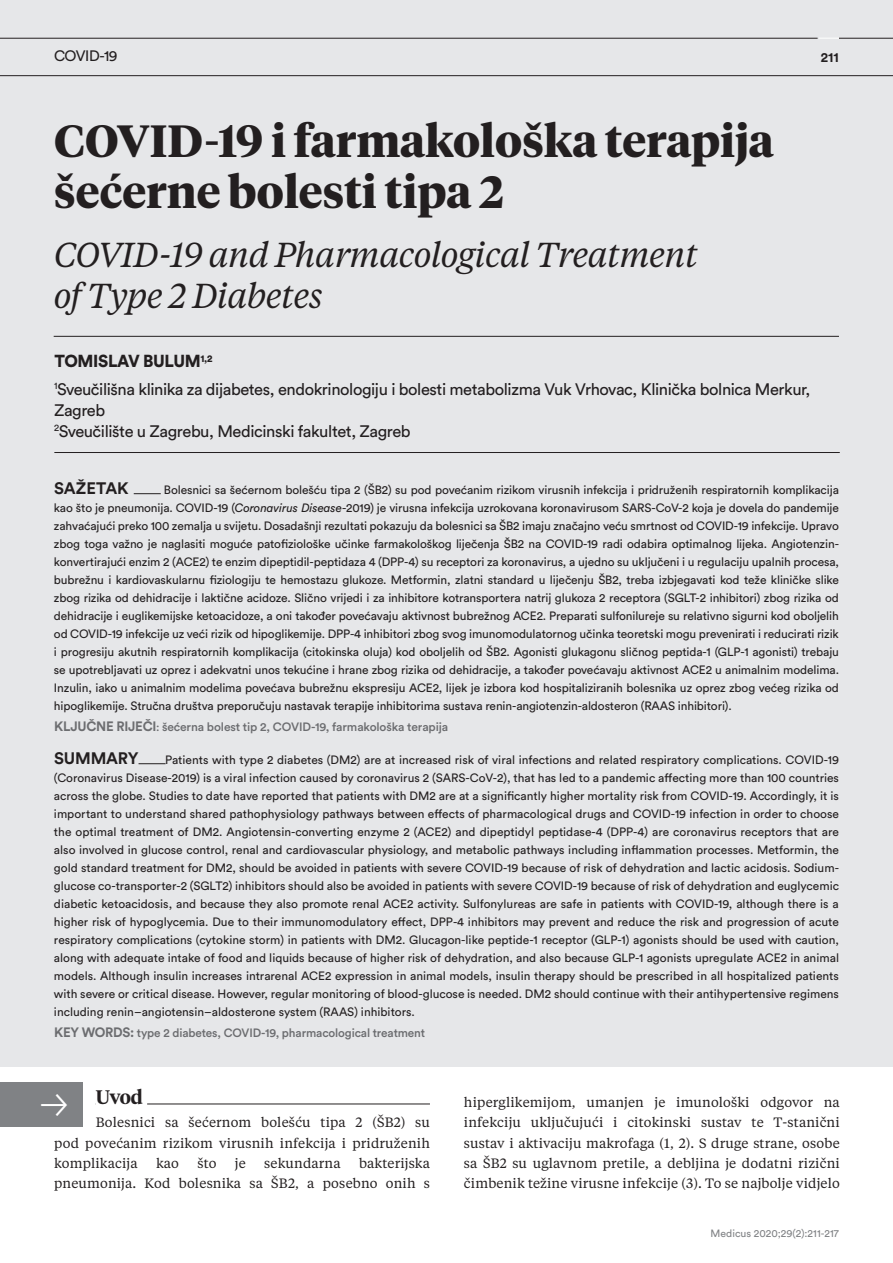
<style>
.page{position:relative;width:893px;height:1263px;background:#fff}
.page>*{position:absolute;margin:0;border:0;box-sizing:border-box;transform-origin:0 0}
.t1{font:700 45px/51px "Tiempos Headline";color:#231f20}
.t2{font:italic 34.5px/40.5px "Tiempos Headline";letter-spacing:-.02em;color:#231f20}
.t3{font:600 19.5px "Tiempos Headline";color:#231f20}
.t4{font:900 17.25px "Circular Pro";letter-spacing:-.02em;color:#231f20}
.t5{font:16.5px/21px "Circular Pro";letter-spacing:-.025em;color:#231f20}
.t6{font:700 16.5px "Circular Pro";letter-spacing:-.01em;color:#231f20}
.t7{font:15px "Circular Pro";letter-spacing:-.03em;color:#231f20}
.t8{font:13.5px/20.2px "Tiempos Headline";letter-spacing:.01em;color:#231f20;text-align:justify}
.t9{font:700 13.5px "Circular Pro";color:#231f20}
.t10{font:12px/18px "Circular Pro";letter-spacing:-.01em;color:#231f20;text-align:justify}
.t11{font:500 12px "Circular Pro";letter-spacing:-.01em;color:#6c6d70}
.t12{font:10.5px "Circular Pro";color:#808285}
.s1{font-style:italic}
.s2{font-weight:700;font-size:13.5px}
.s3{font-family:"Tiempos Headline";font-weight:400}
</style>
<div class="page">
<div style="left:0;top:0;width:893px;height:1067px;background:#e6e7e9"></div>
<hr style="left:96px;top:1104px;width:334px;height:1px;background:#231f20">
<hr style="left:96px;top:1103px;width:51px;height:3px;background:#fff">
<div style="left:0;top:1082px;width:83px;height:45px;background:#808285"></div>
<hr style="left:0;top:75px;width:893px;height:1px;background:#231f20">
<hr style="left:0;top:38px;width:818px;height:1px;background:#231f20">
<hr style="left:839px;top:38px;width:54px;height:1px;background:#231f20">
<svg style="left:819px;top:38px;width:20px;height:1px"></svg>
<hr style="left:54px;top:336px;width:785px;height:1px;background:#231f20">
<hr style="left:54px;top:452px;width:786px;height:1px;background:#231f20">
<svg style="left:134px;top:493px;width:27px;height:1px"></svg>
<svg style="left:139px;top:763px;width:27px;height:1px"></svg>
<p class="t7" style="left:54px;top:46px;width:65px">COVID-19</p>
<h1 class="t1" style="left:54px;top:114px;width:721px">COVID-19 i farmakološka terapija šećerne bolesti tipa 2</h1>
<h2 class="t2" style="left:54px;top:233px;width:646px">COVID-19 and Pharmacological Treatment of Type 2 Diabetes</h2>
<p class="t9" style="left:821px;top:47px;width:20px">211</p>
<h3 class="t4" style="left:54px;top:349px;width:160px">TOMISLAV BULUM<sup>1,2</sup></h3>
<h3 class="t5" style="left:54px;top:378px;width:758px"><sup>1</sup>Sveučilišna klinika za dijabetes, endokrinologiju i bolesti metabolizma Vuk Vrhovac, Klinička bolnica Merkur,<br>Zagreb<br><sup>2</sup>Sveučilište u Zagrebu, Medicinski fakultet, Zagreb</h3>
<h3 class="t6" style="left:54px;top:477px;width:76px">SAŽETAK</h3>
<p class="t10" style="left:54px;top:480px;width:786px;text-indent:110px">Bolesnici sa šećernom bolešću tipa 2 (ŠB2) su pod povećanim rizikom virusnih infekcija i pridruženih respiratornih komplikacija kao što je pneumonija. COVID-19 (<span class="s1">Coronavirus Disease</span>-2019) je virusna infekcija uzrokovana koronavirusom SARS-CoV-2 koja je dovela do pandemije zahvaćajući preko 100 zemalja u svijetu. Dosadašnji rezultati pokazuju da bolesnici sa ŠB2 imaju značajno veću smrtnost od COVID-19 infekcije. Upravo zbog toga važno je naglasiti moguće patofiziološke učinke farmakološkog liječenja ŠB2 na COVID-19 radi odabira optimalnog lijeka. Angiotenzin&shy;konvertirajući enzim 2 (ACE2) te enzim dipeptidil-peptidaza 4 (DPP-4) su receptori za koronavirus, a ujedno su uključeni i u regulaciju upalnih procesa, bubrežnu i kardiovaskularnu fiziologiju te hemostazu glukoze. Metformin, zlatni standard u liječenju ŠB2, treba izbjegavati kod teže kliničke slike zbog rizika od dehidracije i laktične acidoze. Slično vrijedi i za inhibitore kotransportera natrij glukoza 2 receptora (SGLT-2 inhibitori) zbog rizika od dehidracije i euglikemijske ketoacidoze, a oni također povećavaju aktivnost bubrežnog ACE2. Preparati sulfonilureje su relativno sigurni kod oboljelih od COVID-19 infekcije uz veći rizik od hipoglikemije. DPP-4 inhibitori zbog svog imunomodulatornog učinka teoretski mogu prevenirati i reducirati rizik i progresiju akutnih respiratornih komplikacija (citokinska oluja) kod oboljelih od ŠB2. Agonisti glukagonu sličnog peptida-1 (GLP-1 agonisti) trebaju se upotrebljavati uz oprez i adekvatni unos tekućine i hrane zbog rizika od dehidracije, a također povećavaju aktivnost ACE2 u animalnim modelima.<br>Inzulin, iako u animalnim modelima povećava bubrežnu ekspresiju ACE2, lijek je izbora kod hospitaliziranih bolesnika uz oprez zbog većeg rizika od hipoglikemije. Stručna društva preporučuju nastavak terapije inhibitorima sustava renin-angiotenzin-aldosteron (RAAS inhibitori).</p>
<p class="t11" style="left:54px;top:718px;width:396px"><span class="s2">KLJUČNE RIJEČI</span><span class="s3">:</span> šećerna bolest tip 2, COVID-19, farmakološka terapija</p>
<h3 class="t6" style="left:54px;top:747px;width:86px">SUMMARY</h3>
<p class="t10" style="left:54px;top:750px;width:787px;text-indent:111px">Patients with type 2 diabetes (DM2) are at increased risk of viral infections and related respiratory complications. COVID-19 (Coronavirus Disease-2019) is a viral infection caused by coronavirus 2 (SARS-CoV-2), that has led to a pandemic affecting more than 100 countries across the globe. Studies to date have reported that patients with DM2 are at a significantly higher mortality risk from COVID-19. Accordingly, it is important to understand shared pathophysiology pathways between effects of pharmacological drugs and COVID-19 infection in order to choose the optimal treatment of DM2. Angiotensin-converting enzyme 2 (ACE2) and dipeptidyl peptidase-4 (DPP-4) are coronavirus receptors that are also involved in glucose control, renal and cardiovascular physiology, and metabolic pathways including inflammation processes. Metformin, the gold standard treatment for DM2, should be avoided in patients with severe COVID-19 because of risk of dehydration and lactic acidosis. Sodium&shy;glucose co-transporter-2 (SGLT2) inhibitors should also be avoided in patients with severe COVID-19 because of risk of dehydration and euglycemic diabetic ketoacidosis, and because they also promote renal ACE2 activity. Sulfonylureas are safe in patients with COVID-19, although there is a higher risk of hypoglycemia. Due to their immunomodulatory effect, DPP-4 inhibitors may prevent and reduce the risk and progression of acute respiratory complications (cytokine storm) in patients with DM2. Glucagon-like peptide-1 receptor (GLP-1) agonists should be used with caution, along with adequate intake of food and liquids because of higher risk of dehydration, and also because GLP-1 agonists upregulate ACE2 in animal models. Although insulin increases intrarenal ACE2 expression in animal models, insulin therapy should be prescribed in all hospitalized patients with severe or critical disease. However, regular monitoring of blood-glucose is needed. DM2 should continue with their antihypertensive regimens including renin–angiotensin–aldosterone system (RAAS) inhibitors.</p>
<p class="t11" style="left:54px;top:1024px;width:373px"><span class="s2">KEY WORDS:</span> type 2 diabetes, COVID-19, pharmacological treatment</p>
<h3 class="t3" style="left:96px;top:1084px;width:49px">Uvod</h3>
<p class="t8" style="left:54px;top:1112px;width:377px;text-indent:41px">Bolesnici sa šećernom bolešću tipa 2 (ŠB2) su pod povećanim rizikom virusnih infekcija i pridruženih komplikacija</p>
<p class="t8" style="left:156px;top:1152px;width:24px">kao</p>
<p class="t8" style="left:197px;top:1152px;width:21px">što</p>
<p class="t8" style="left:235px;top:1152px;width:12px">je</p>
<p class="t8" style="left:264px;top:1152px;width:78px">sekundarna</p>
<p class="t8" style="left:54px;top:1152px;width:377px;text-align:right">bakterijska<br>pneumonija. Kod bolesnika sa ŠB2, a posebno onih s</p>
<p class="t8" style="left:464px;top:1092px;width:377px">hiperglikemijom, umanjen je imunološki odgovor na infekciju uključujući i citokinski sustav te T-stanični sustav i aktivaciju makrofaga (1, 2). S druge strane, osobe sa ŠB2 su uglavnom pretile, a debljina je dodatni rizični čimbenik težine virusne infekcije (3). To se najbolje vidjelo</p>
<p class="t12" style="left:711px;top:1227px;width:130px">Medicus 2020;29(2):211-217</p>
</div>
